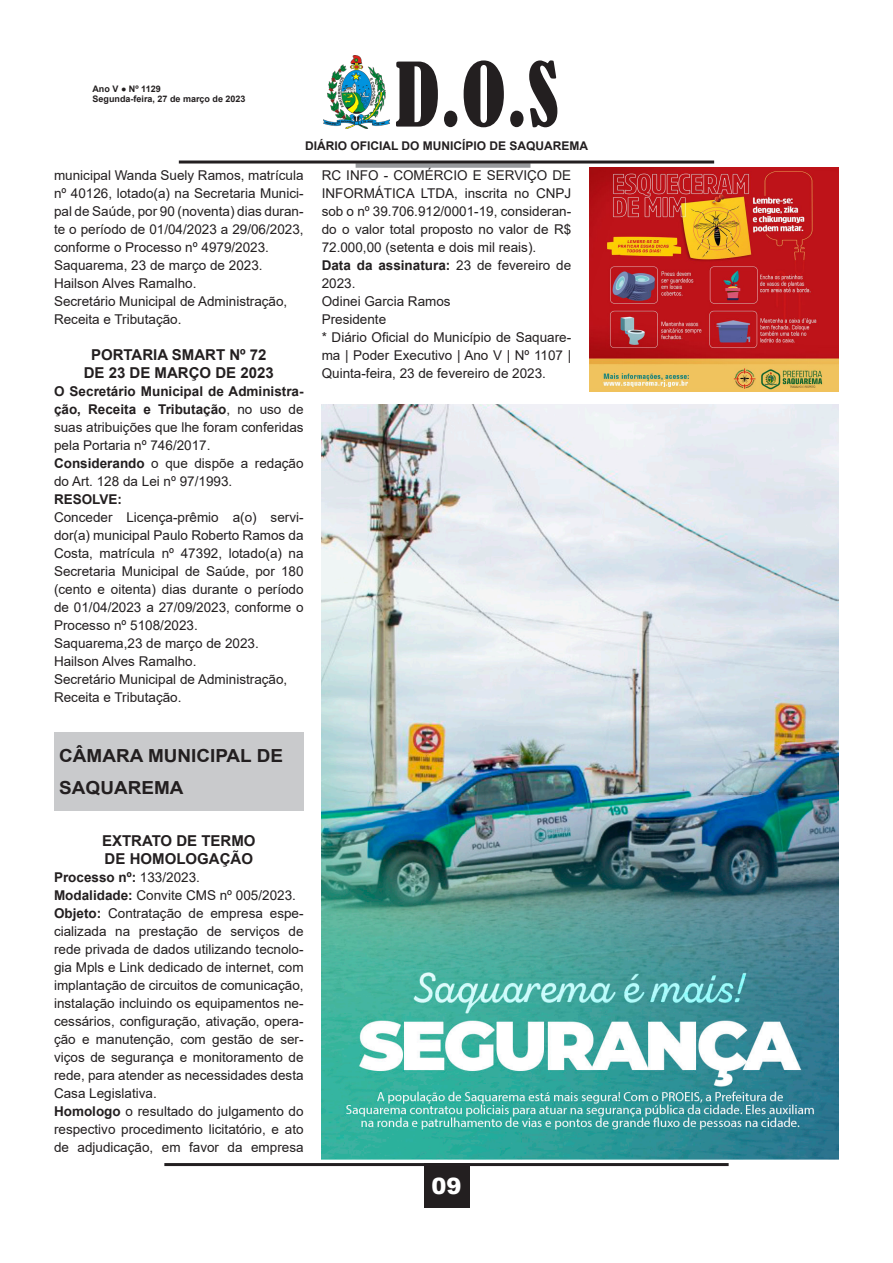
<style>
.page{position:relative;width:893px;height:1263px;background:#fff}
.page>*{position:absolute;margin:0;border:0;box-sizing:border-box;transform-origin:0 0}
.t1{font:condensed 82.5px "Bernard";color:#231f20}
.t2{font:900 22.5px "Arial";color:#fff}
.t3{font:700 18px "Arial";color:#231f20;scale:1.05 1}
.t4{font:700 15px "Arial";color:#231f20}
.t5{font:13.5px/18px "Arial";color:#231f20;text-align:justify}
.t6{font:700 13.5px "Arial";color:#231f20}
.t7{font:700 12px "Arial";color:#231f20}
.t8{font:700 9px/10.8px "Arial";color:#231f20}
.s1{font-weight:700}
.s2{font-weight:400}
</style>
<div class="page">
<hr style="left:164px;top:1163px;width:565px;height:3px;background:#231f20">
<div style="left:424px;top:1163px;width:45px;height:45px;background:#231f20"></div>
<img style="left:324px;top:55px;width:65px;height:73px">
<div style="left:356px;top:163px;width:174px;height:5px;background:#97999c"></div>
<hr style="left:179px;top:161px;width:535px;height:3px;background:#231f20">
<div style="left:54px;top:732px;width:250px;height:79px;background:#c9cacc"></div>
<img style="left:322px;top:405px;width:517px;height:755px">
<img style="left:589px;top:168px;width:250px;height:224px">
<p class="t8" style="left:92px;top:83px;width:155px">Ano V ● Nº 1129<br>Segunda-feira, 27 de março de 2023</p>
<h1 class="t1" style="left:395px;top:47px;width:165px">D.O.S</h1>
<p class="t7" style="left:305px;top:137px;width:285px">DIÁRIO OFICIAL DO MUNICÍPIO DE SAQUAREMA</p>
<p class="t5" style="left:54px;top:166px;width:251px">municipal Wanda Suely Ramos, matrícula nº 40126, lotado(a) na Secretaria Munici&shy;pal de Saúde, por 90 (noventa) dias duran&shy;te o período de 01/04/2023 a 29/06/2023, conforme o Processo nº 4979/2023.</p>
<p class="t5" style="left:54px;top:256px;width:210px">Saquarema, 23 de março de 2023.</p>
<p class="t5" style="left:54px;top:274px;width:144px">Hailson Alves Ramalho.</p>
<p class="t5" style="left:54px;top:292px;width:235px">Secretário Municipal de Administração,</p>
<p class="t5" style="left:54px;top:310px;width:129px">Receita e Tributação.</p>
<p class="t4" style="left:91px;top:344px;width:177px">PORTARIA SMART Nº 72</p>
<p class="t4" style="left:84px;top:362px;width:192px">DE 23 DE MARÇO DE 2023</p>
<p class="t5" style="left:54px;top:382px;width:251px"><span class="s1">O Secretário Municipal de Administra&shy;ção, Receita e Tributação</span>, no uso de suas atribuições que lhe foram conferidas pela Portaria nº 746/2017.</p>
<p class="t5" style="left:54px;top:454px;width:251px"><span class="s1">Considerando</span> o que dispõe a redação do Art. 128 da Lei nº 97/1993.</p>
<p class="t6" style="left:54px;top:490px;width:70px">RESOLVE:</p>
<p class="t5" style="left:54px;top:508px;width:251px">Conceder Licença-prêmio a(o) servi&shy;dor(a) municipal Paulo Roberto Ramos da Costa, matrícula nº 47392, lotado(a) na Secretaria Municipal de Saúde, por 180 (cento e oitenta) dias durante o período de 01/04/2023 a 27/09/2023, conforme o Processo nº 5108/2023.</p>
<p class="t5" style="left:54px;top:634px;width:206px">Saquarema,23 de março de 2023.</p>
<p class="t5" style="left:54px;top:652px;width:144px">Hailson Alves Ramalho.</p>
<p class="t5" style="left:54px;top:670px;width:235px">Secretário Municipal de Administração,</p>
<p class="t5" style="left:54px;top:688px;width:129px">Receita e Tributação.</p>
<p class="t3" style="left:59px;top:743px;width:215px">CÂMARA MUNICIPAL DE</p>
<p class="t3" style="left:59px;top:775px;width:120px">SAQUAREMA</p>
<p class="t4" style="left:102px;top:830px;width:155px">EXTRATO DE TERMO</p>
<p class="t4" style="left:105px;top:848px;width:150px">DE HOMOLOGAÇÃO</p>
<p class="t6" style="left:54px;top:868px;width:148px">Processo nº: <span class="s2">133/2023.</span></p>
<p class="t5" style="left:54px;top:886px;width:244px"><span class="s1">Modalidade:</span> Convite CMS nº 005/2023.</p>
<p class="t5" style="left:54px;top:904px;width:251px"><span class="s1">Objeto:</span> Contratação de empresa espe&shy;cializada na prestação de serviços de rede privada de dados utilizando tecnolo&shy;gia Mpls e Link dedicado de internet, com implantação de circuitos de comunicação, instalação incluindo os equipamentos ne&shy;cessários, configuração, ativação, opera&shy;ção e manutenção, com gestão de ser&shy;viços de segurança e monitoramento de rede, para atender as necessidades desta Casa Legislativa.</p>
<p class="t5" style="left:54px;top:1102px;width:251px"><span class="s1">Homologo</span> o resultado do julgamento do respectivo procedimento licitatório, e ato de adjudicação, em favor da empresa</p>
<p class="t5" style="left:322px;top:166px;width:251px">RC INFO - COMÉRCIO E SERVIÇO DE INFORMÁTICA LTDA, inscrita no CNPJ sob o nº 39.706.912/0001-19, consideran&shy;do o valor total proposto no valor de R$ 72.000,00 (setenta e dois mil reais).</p>
<p class="t5" style="left:322px;top:256px;width:251px"><span class="s1">Data da assinatura:</span> 23 de fevereiro de<br>2023.</p>
<p class="t5" style="left:322px;top:292px;width:131px">Odinei Garcia Ramos</p>
<p class="t5" style="left:322px;top:310px;width:66px">Presidente</p>
<p class="t5" style="left:322px;top:328px;width:251px">* Diário Oficial do Município de Saquare&shy;ma | Poder Executivo | Ano V | Nº 1107 | Quinta-feira, 23 de fevereiro de 2023.</p>
<h2 class="t2" style="left:431px;top:1170px;width:32px">09</h2>
</div>
